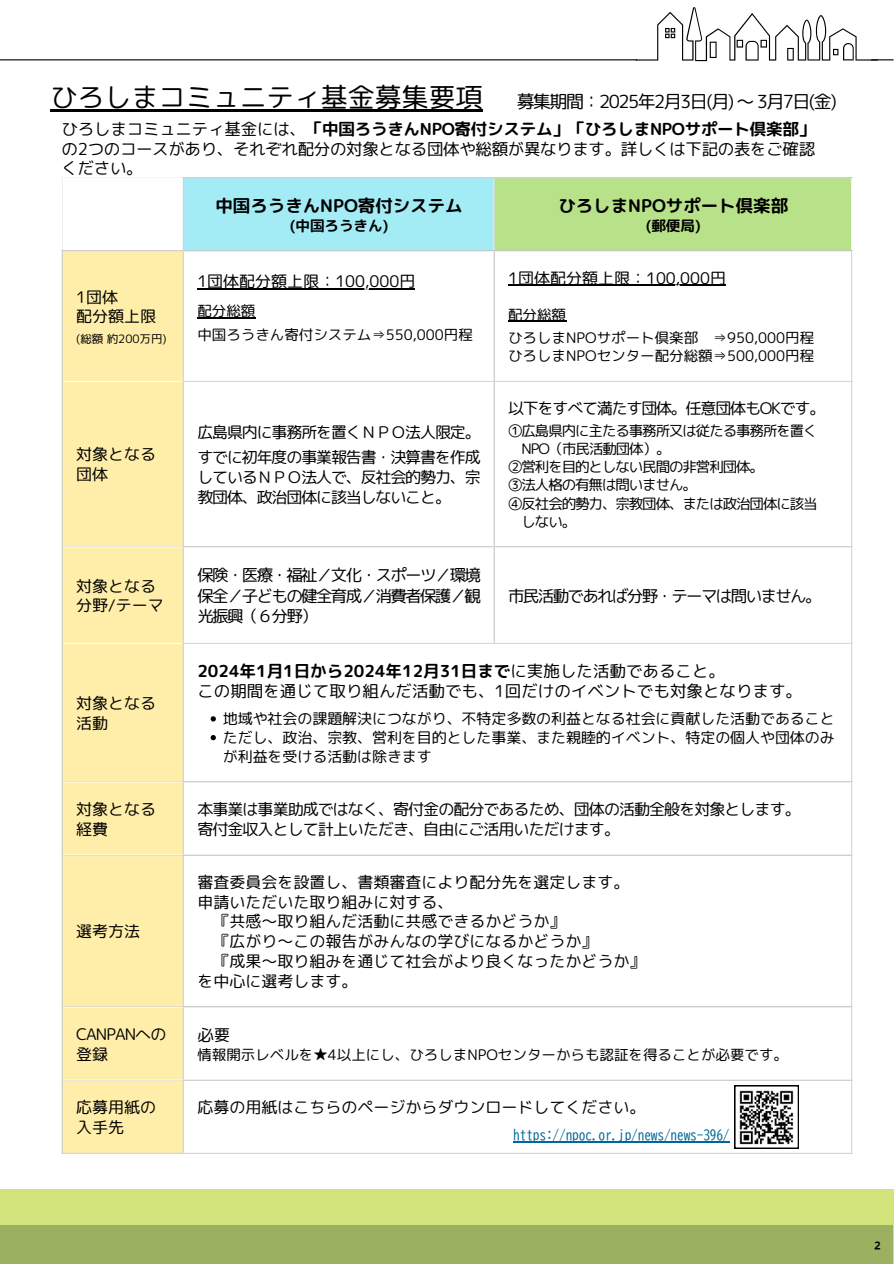
<style>
.page{position:relative;width:894px;height:1264px;background:#fff}
.page>*{position:absolute;margin:0;border:0;box-sizing:border-box;transform-origin:0 0}
.t1{font:27px "rounded mplus 1 p regular";color:#000}
.t2{font:18px "rounded mplus 1 p regular";letter-spacing:-.085em;color:#000}
.t3{font:17.4px "rounded mplus 1 p bold";color:#000}
.t4{font:16.5px/20.5px "rounded mplus 1 p regular";letter-spacing:-.02em;color:#000;text-align:justify}
.t5{font:16.5px "rounded mplus 1 p bold";color:#000}
.t6{font:16.5px "rounded mplus 1 p regular";color:#000}
.t7{font:16.5px "rounded mplus 1 p regular";letter-spacing:-.1em;color:#000}
.t8{font:16.05px/19.8px "rounded mplus 1 p regular";color:#000;text-align:justify}
.t9{font:16.05px "rounded mplus 1 p regular";letter-spacing:-.06em;color:#000}
.t10{font:16.05px "rounded mplus 1 p regular";letter-spacing:-.075em;color:#000}
.t11{font:16.05px "rounded mplus 1 p regular";letter-spacing:-.07em;color:#000}
.t12{font:15px/18.8px "rounded mplus 1 p regular";letter-spacing:-.005em;color:#000}
.t13{font:14.55px "rounded mplus 1 p regular";color:#000}
.t14{font:14.55px "rounded mplus 1 p regular";letter-spacing:-.075em;color:#000}
.t15{font:14.55px "rounded mplus 1 p bold";color:#000}
.t16{font:13.5px "BIZUD Gothic";letter-spacing:-.015em;color:#00679a}
.t17{font:13.5px "Canva Soft Candy JP";color:#000}
.t18{font:11.55px "rounded mplus 1 p regular";color:#000}
.s1{font-family:"rounded mplus 1 p bold"}
.s2{font-family:"rounded mplus 1 p regular"}
</style>
<div class="page">
<div style="left:183px;top:177px;width:311px;height:74px;background:#a4ecf5"></div>
<div style="left:493px;top:177px;width:358px;height:74px;background:#b8e28a"></div>
<div style="left:63px;top:251px;width:120px;height:901px;background:#fea"></div>
<hr style="left:197px;top:288px;width:218px;height:1px;background:#000">
<hr style="left:197px;top:317px;width:58px;height:1px;background:#000">
<hr style="left:508px;top:285px;width:217px;height:1px;background:#000">
<hr style="left:508px;top:321px;width:58px;height:1px;background:#000">
<svg style="left:210px;top:716px;width:6px;height:5px"></svg>
<svg style="left:210px;top:735px;width:6px;height:5px"></svg>
<hr style="left:493px;top:178px;width:1px;height:72px;background:#fff">
<hr style="left:850px;top:178px;width:1px;height:72px;background:#fff">
<hr style="left:63px;top:381px;width:120px;height:1px;background:#fff">
<hr style="left:63px;top:546px;width:120px;height:1px;background:#fff">
<hr style="left:63px;top:643px;width:120px;height:1px;background:#fff">
<hr style="left:63px;top:781px;width:120px;height:1px;background:#fff">
<hr style="left:63px;top:854px;width:120px;height:1px;background:#fff">
<hr style="left:63px;top:1006px;width:120px;height:1px;background:#fff">
<hr style="left:63px;top:1079px;width:120px;height:1px;background:#fff">
<hr style="left:62px;top:251px;width:1px;height:901px;background:#d9d9d9">
<hr style="left:183px;top:178px;width:1px;height:974px;background:#d9d9d9">
<hr style="left:493px;top:251px;width:1px;height:392px;background:#d9d9d9">
<hr style="left:850px;top:251px;width:1px;height:901px;background:#d9d9d9">
<hr style="left:183px;top:177px;width:668px;height:1px;background:#d9d9d9">
<hr style="left:62px;top:250px;width:789px;height:1px;background:#d9d9d9">
<hr style="left:183px;top:381px;width:668px;height:1px;background:#d9d9d9">
<hr style="left:183px;top:546px;width:668px;height:1px;background:#d9d9d9">
<hr style="left:183px;top:643px;width:668px;height:1px;background:#d9d9d9">
<hr style="left:183px;top:781px;width:668px;height:1px;background:#d9d9d9">
<hr style="left:183px;top:854px;width:668px;height:1px;background:#d9d9d9">
<hr style="left:183px;top:1006px;width:668px;height:1px;background:#d9d9d9">
<hr style="left:183px;top:1079px;width:668px;height:1px;background:#d9d9d9">
<hr style="left:62px;top:1152px;width:789px;height:1px;background:#d9d9d9">
<div style="left:0;top:1188px;width:893px;height:75px;background:#d1e37a"></div>
<div style="left:0;top:1225px;width:892px;height:38px;background:#9bb061"></div>
<hr style="left:0;top:59px;width:637px;height:1px;background:#000">
<svg style="left:635px;top:7px;width:258px;height:54px"></svg>
<svg style="left:734px;top:1085px;width:64px;height:63px"></svg>
<hr style="left:51px;top:109px;width:432px;height:3px;background:#000">
<hr style="left:513px;top:1141px;width:216px;height:1px;background:#00679a">
<p class="t1" style="left:51px;top:78px;width:433px">ひろしまコミュニティ基金募集要項</p>
<p class="t2" style="left:516px;top:89px;width:322px">募集期間：2025年2月3日(月) ～ 3月7日(金)</p>
<p class="t4" style="left:62px;top:120px;width:754px;line-height:19.2px">ひろしまコミュニティ基金には、<span class="s1">「中国ろうきんNPO寄付システム」「ひろしまNPOサポート倶楽部」</span>の2つのコースがあり、それぞれ配分の対象となる団体や総額が異なります。詳しくは下記の表をご確認ください。</p>
<h3 class="t8" style="left:76px;top:287px;width:43px">1団体</h3>
<h2 class="t8" style="left:76px;top:306px;width:81px">配分額上限</h2>
<p class="t18" style="left:76px;top:331px;width:92px">(総額約200万円)</p>
<p class="t8" style="left:76px;top:444px;width:81px">対象となる</p>
<p class="t8" style="left:76px;top:464px;width:33px">団体</p>
<p class="t8" style="left:76px;top:575px;width:81px">対象となる</p>
<p class="t8" style="left:76px;top:595px;width:89px">分野/テーマ</p>
<p class="t8" style="left:76px;top:693px;width:81px">対象となる</p>
<p class="t8" style="left:76px;top:712px;width:33px">活動</p>
<p class="t8" style="left:76px;top:799px;width:81px">対象となる</p>
<p class="t8" style="left:76px;top:818px;width:33px">経費</p>
<p class="t8" style="left:76px;top:921px;width:65px">選考方法</p>
<p class="t9" style="left:76px;top:1022px;width:92px">CANPANへの</p>
<p class="t8" style="left:76px;top:1043px;width:33px">登録</p>
<p class="t3" style="left:215px;top:193px;width:248px">中国ろうきんNPO寄付システム</p>
<p class="t15" style="left:289px;top:215px;width:100px">(中国ろうきん)</p>
<p class="t8" style="left:197px;top:271px;width:219px">1団体配分額上限：100,000円</p>
<p class="t13" style="left:197px;top:301px;width:59px">配分総額</p>
<p class="t13" style="left:197px;top:324px;width:277px">中国ろうきん寄付システム⇒550,000円程</p>
<p class="t11" style="left:197px;top:421px;width:285px">広島県内に事務所を置くＮＰＯ法人限定。</p>
<p class="t8" style="left:197px;top:447px;width:285px">すでに初年度の事業報告書・決算書を作成しているＮＰＯ法人で、反社会的勢力、宗教団体、政治団体に該当しないこと。</p>
<p class="t4" style="left:197px;top:564px;width:285px">保険・医療・福祉／文化・スポーツ／環境保全／子どもの健全育成／消費者保護／観光振興（６分野）</p>
<p class="t3" style="left:558px;top:193px;width:231px">ひろしまNPOサポート倶楽部</p>
<h1 class="t15" style="left:645px;top:215px;width:57px">(郵便局)</h1>
<p class="t8" style="left:508px;top:268px;width:219px">1団体配分額上限：100,000円</p>
<p class="t13" style="left:508px;top:304px;width:59px">配分総額</p>
<p class="t13" style="left:508px;top:328px;width:307px">ひろしまNPOサポート倶楽部 ⇒950,000円程</p>
<p class="t13" style="left:508px;top:346px;width:307px">ひろしまNPOセンター配分総額⇒500,000円程</p>
<p class="t10" style="left:508px;top:397px;width:319px">以下をすべて満たす団体。任意団体もOKです。</p>
<p class="t14" style="left:508px;top:421px;width:311px">①広島県内に主たる事務所又は従たる事務所を置く</p>
<p class="t14" style="left:521px;top:439px;width:150px">NPO（市民活動団体）。</p>
<p class="t14" style="left:508px;top:457px;width:257px">②営利を目的としない民間の非営利団体。</p>
<p class="t14" style="left:508px;top:475px;width:190px">③法人格の有無は問いません。</p>
<p class="t14" style="left:508px;top:493px;width:311px">④反社会的勢力、宗教団体、または政治団体に該当</p>
<p class="t13" style="left:521px;top:511px;width:56px">しない。</p>
<p class="t7" style="left:508px;top:584px;width:315px">市民活動であれば分野・テーマは問いません。</p>
<p class="t5" style="left:197px;top:659px;width:529px">2024年1月1日から2024年12月31日まで<span class="s2">に実施した活動であること。</span></p>
<p class="t6" style="left:197px;top:679px;width:606px">この期間を通じて取り組んだ活動でも、1回だけのイベントでも対象となります。</p>
<p class="t12" style="left:223px;top:709px;width:613px">地域や社会の課題解決につながり、不特定多数の利益となる社会に貢献した活動であること</p>
<p class="t12" style="left:223px;top:727px;width:613px">ただし、政治、宗教、営利を目的とした事業、また親睦的イベント、特定の個人や団体のみが利益を受ける活動は除きます</p>
<p class="t9" style="left:197px;top:797px;width:604px">本事業は事業助成ではなく、寄付金の配分であるため、団体の活動全般を対象とします。</p>
<p class="t9" style="left:197px;top:817px;width:424px">寄付金収入として計上いただき、自由にご活用いただけます。</p>
<p class="t8" style="left:197px;top:871px;width:433px">審査委員会を設置し、書類審査により配分先を選定します。</p>
<p class="t8" style="left:197px;top:891px;width:257px">申請いただいた取り組みに対する、</p>
<p class="t8" style="left:213px;top:911px;width:353px">『共感～取り組んだ活動に共感できるかどうか』</p>
<p class="t8" style="left:213px;top:931px;width:385px">『広がり～この報告がみんなの学びになるかどうか』</p>
<p class="t8" style="left:213px;top:950px;width:433px">『成果～取り組みを通じて社会がより良くなったかどうか』</p>
<p class="t8" style="left:197px;top:970px;width:161px">を中心に選考します。</p>
<p class="t4" style="left:197px;top:1024px;width:34px">必要</p>
<p class="t13" style="left:197px;top:1043px;width:592px">情報開示レベルを★4以上にし、ひろしまNPOセンターからも認証を得ることが必要です。</p>
<p class="t8" style="left:76px;top:1097px;width:81px">応募用紙の入手先</p>
<p class="t8" style="left:197px;top:1097px;width:449px">応募の用紙はこちらのページからダウンロードしてください。</p>
<p class="t16" style="left:513px;top:1128px;width:218px">https://npoc.or.jp/news/news-396/</p>
<p class="t17" style="left:871px;top:1237px;width:14px">２</p>
</div>
